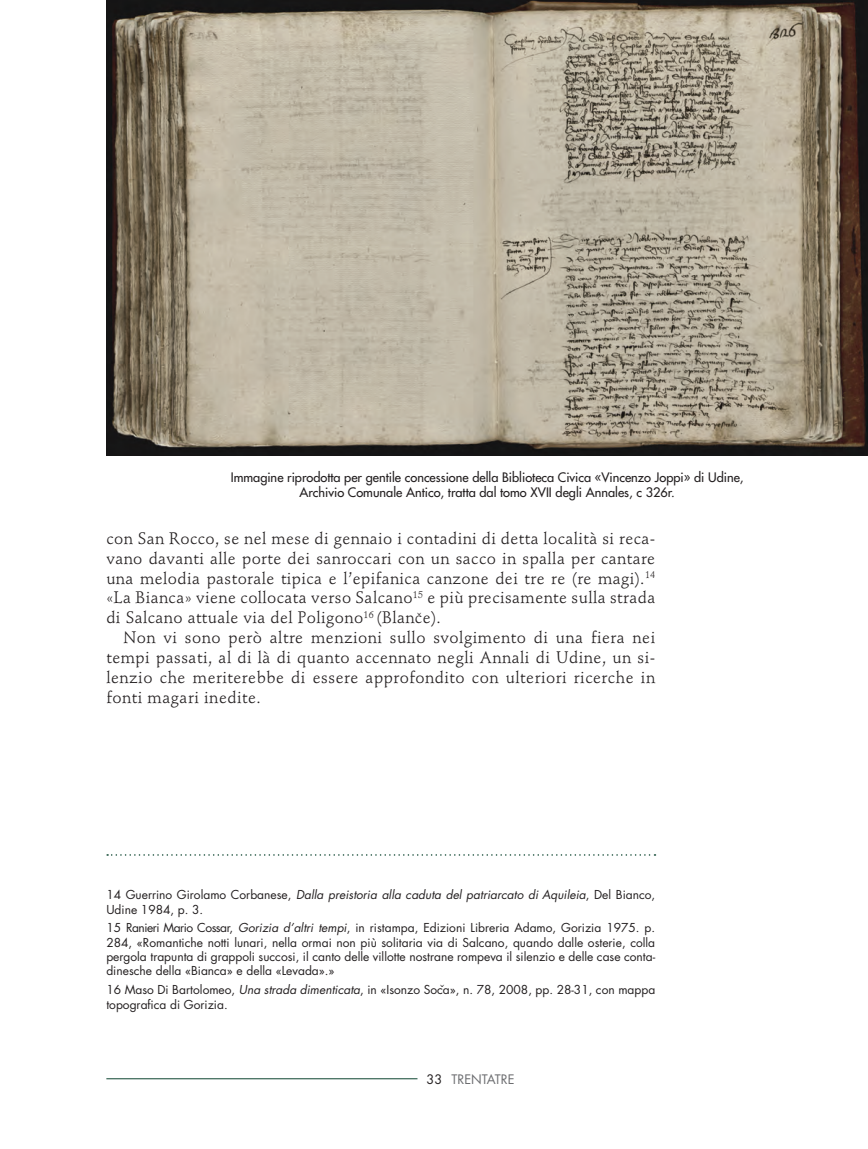
<style>
.page{position:relative;width:868px;height:1149px;background:#fff}
.page>*{position:absolute;margin:0;border:0;box-sizing:border-box;transform-origin:0 0}
.t1{font:16.5px/19.8px "Stempel Schneidler Std";letter-spacing:.025em;color:#231f20;text-align:justify}
.t2{font:12.75px "Futura";color:#231f20}
.t3{font:12.75px "Futura";color:#6c6d70}
.t4{font:12.75px "Stempel Schneidler Std";color:#231f20}
.t5{font:12px/14.4px "Futura";color:#231f20}
.s1{font-style:italic}
.s2{color:#231f20}
</style>
<div class="page">
<hr style="left:106px;top:1077px;width:311px;height:1px;background:#0d4530">
<svg style="left:107px;top:854px;width:548px;height:1px"></svg>
<img style="left:106px;top:0;width:761px;height:455px">
<p class="t2" style="left:231px;top:469px;width:514px">Immagine riprodotta per gentile concessione della Biblioteca Civica «Vincenzo Joppi» di Udine,</p>
<p class="t2" style="left:299px;top:484px;width:377px">Archivio Comunale Antico, tratta dal tomo XVII degli Annales, c 326r.</p>
<p class="t1" style="left:106px;top:528px;width:550px">con San Rocco, se nel mese di gennaio i contadini di detta località si reca&shy;vano davanti alle porte dei sanroccari con un sacco in spalla per cantare una melodia pastorale tipica e l’epifanica canzone dei tre re (re magi).<sup>14 </sup>«La Bianca» viene collocata verso Salcano<sup>15</sup> e più precisamente sulla strada di Salcano attuale via del Poligono<sup>16</sup> (Blance).</p>
<p class="t1" style="left:106px;top:627px;width:550px;text-indent:17px">Non vi sono però altre menzioni sullo svolgimento di una fiera nei tempi passati, al di là di quanto accennato negli Annali di Udine, un si&shy;lenzio che meriterebbe di essere approfondito con ulteriori ricerche in fonti magari inedite.</p>
<p class="t4" style="left:417px;top:609px;width:5px">ˇ</p>
<p class="t5" style="left:106px;top:887px;width:550px">14 Guerrino Girolamo Corbanese, <span class="s1">Dalla preistoria alla caduta del patriarcato di Aquileia</span>, Del Bianco,<br>Udine 1984, p. 3.</p>
<p class="t5" style="left:106px;top:920px;width:550px;text-align:justify">15 Ranieri Mario Cossar, <span class="s1">Gorizia d’altri tempi</span>, in ristampa, Edizioni Libreria Adamo, Gorizia 1975. p.<br>284, «Romantiche notti lunari, nella ormai non più solitaria via di Salcano, quando dalle osterie, colla pergola trapunta di grappoli succosi, il canto delle villotte nostrane rompeva il silenzio e delle case conta&shy;dinesche della «Bianca» e della «Levada».»</p>
<p class="t5" style="left:106px;top:982px;width:550px">16 Maso Di Bartolomeo, <span class="s1">Una strada dimenticata</span>, in «Isonzo Soca», n. 78, 2008, pp. 28-31, con mappa topografica di Gorizia.</p>
<p class="t4" style="left:440px;top:982px;width:5px">ˇ</p>
<p class="t3" style="left:426px;top:1069px;width:89px"><span class="s2">33</span> TRENTATRE</p>
</div>
